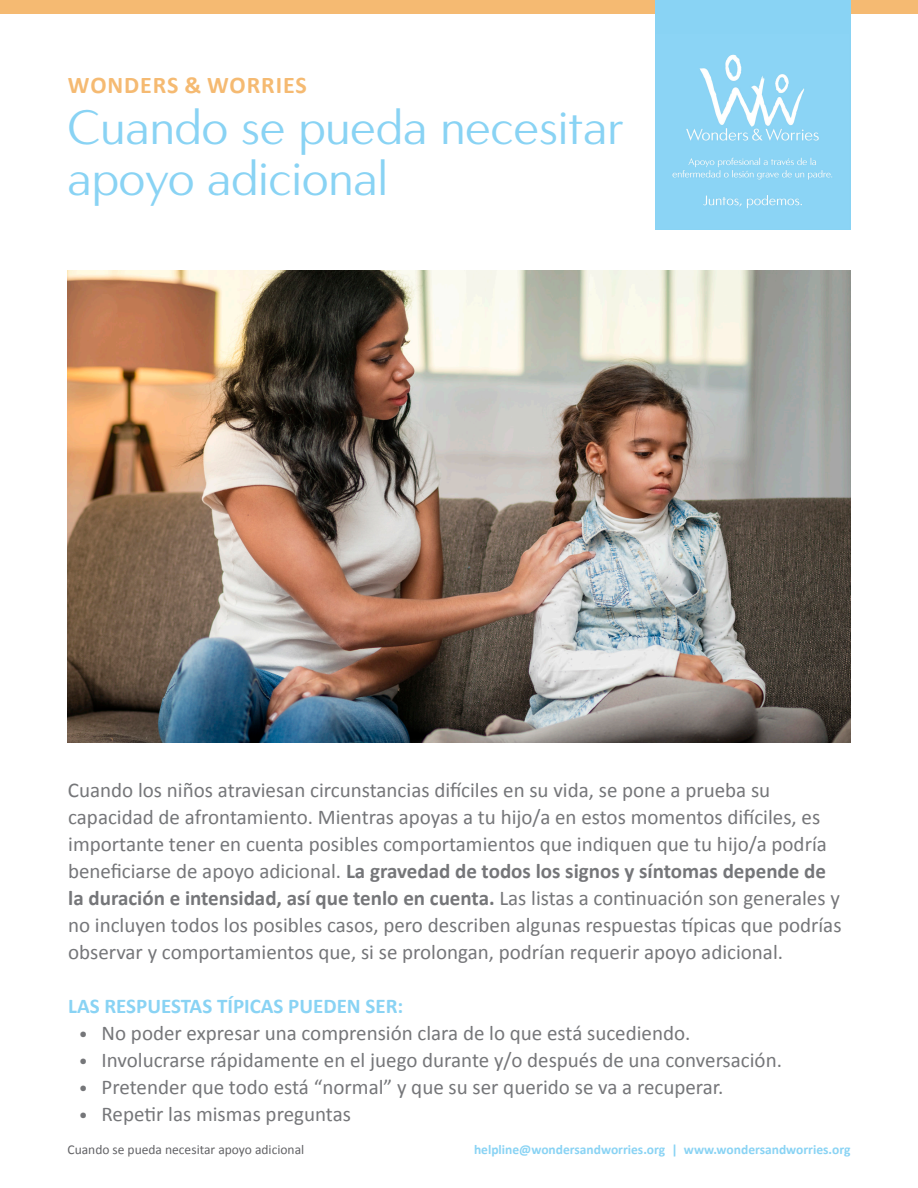
<style>
.page{position:relative;width:918px;height:1188px;background:#fff}
.page>*{position:absolute;margin:0;border:0;box-sizing:border-box;transform-origin:0 0}
.t1{font:48px/51px "Carisma";color:#89d3f4}
.t2{font:700 24px "Calibri";letter-spacing:.04em;color:#f5ba72}
.ContentParagraph{font:21px/27px "Calibri";color:#757679}
.ContentTitles{font:700 21px "Calibri";color:#89d3f4}
.t3{font:700 13.5px "Calibri";color:#89d3f4}
.t4{font:13.5px "Calibri";color:#636366}
.s1{font-weight:700}
.s2{font-size:18px}
</style>
<div class="page">
<div style="left:0;top:0;width:918px;height:14px;background:#f5ba72"></div>
<div style="left:655px;top:0;width:195px;height:230px;background:#89d3f4"></div>
<img style="left:68px;top:270px;width:782px;height:472px">
<img style="left:672px;top:54px;width:161px;height:155px">
<p class="t2" style="left:68px;top:70px;width:240px">WONDERS &amp; WORRIES</p>
<p class="t1" style="left:68px;top:104px;width:558px">Cuando se pueda necesitar apoyo adicional</p>
<p class="ContentParagraph" style="left:68px;top:776px;width:775px">Cuando los niños atraviesan circunstancias difíciles en su vida, se pone a prueba su capacidad de afrontamiento. Mientras apoyas a tu hijo/a en estos momentos difíciles, es importante tener en cuenta posibles comportamientos que indiquen que tu hijo/a podría beneficiarse de apoyo adicional. <span class="s1">La gravedad de todos los signos y síntomas depende de la duración e intensidad, así que tenlo en cuenta.</span> Las listas a continuación son generales y no incluyen todos los posibles casos, pero describen algunas respuestas típicas que podrías observar y comportamientos que, si se prolongan, podrían requerir apoyo adicional.</p>
<p class="ContentTitles" style="left:68px;top:992px;width:337px">LAS RESPUESTAS TÍPICAS PUEDEN SER:</p>
<p class="ContentParagraph" style="left:79px;top:1019px;width:613px"><span class="s2">•</span> No poder expresar una comprensión clara de lo que está sucediendo.</p>
<p class="ContentParagraph" style="left:79px;top:1046px;width:705px"><span class="s2">•</span> Involucrarse rápidamente en el juego durante y/o después de una conversación.</p>
<p class="ContentParagraph" style="left:79px;top:1073px;width:646px"><span class="s2">•</span> Pretender que todo está “normal” y que su ser querido se va a recuperar.</p>
<p class="ContentParagraph" style="left:79px;top:1100px;width:274px"><span class="s2">•</span> Repetir las mismas preguntas</p>
<p class="t4" style="left:68px;top:1141px;width:238px">Cuando se pueda necesitar apoyo adicional</p>
<p class="t3" style="left:474px;top:1141px;width:378px">helpline@wondersandworries.org | www.wondersandworries.org</p>
</div>
